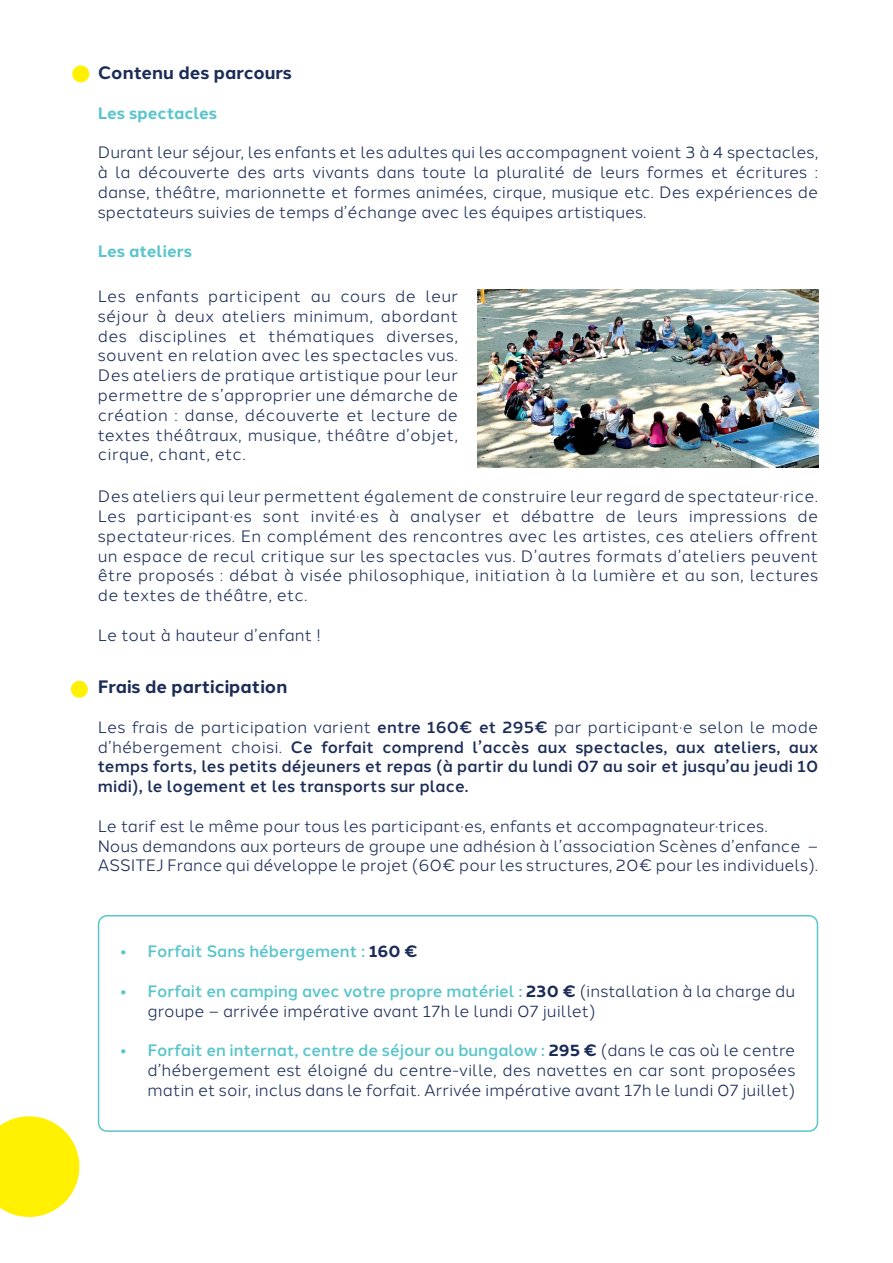
<style>
.page{position:relative;width:893px;height:1263px;background:#fff}
.page>*{position:absolute;margin:0;border:0;box-sizing:border-box;transform-origin:0 0}
.t1{font:700 18px "Halcom";color:#1b2c57}
.t2{font:16.5px/19.8px "Halcom";color:#1b2c57;text-align:justify}
.t3{font:500 16.5px/19.8px "Halcom";letter-spacing:.01em;color:#1b2c57;text-align:justify}
.t4{font:500 16.5px "Halcom";color:#59c5cb}
.t5{font:700 16.5px "Halcom";color:#59c5cb}
.s1{font-weight:400}
.s2{font-weight:700;color:#1b2c57}
.s3{font-weight:500;color:#59c5cb}
.s4{font-weight:700}
</style>
<div class="page">
<div style="left:72px;top:65px;width:17px;height:17px;background:#fff101;border-radius:50%"></div>
<img style="left:478px;top:289px;width:340px;height:179px">
<div style="left:71px;top:681px;width:17px;height:17px;background:#fff101;border-radius:50%"></div>
<div style="left:98px;top:915px;width:720px;height:217px;border:2px solid #59c5cb;border-radius:9px"></div>
<svg style="left:0;top:1116px;width:79px;height:101px;background:#fff328"></svg>
<p class="t1" style="left:98px;top:58px;width:196px">Contenu des parcours</p>
<p class="t5" style="left:98px;top:99px;width:121px">Les spectacles</p>
<p class="t2" style="left:98px;top:141px;width:722px">Durant leur séjour, les enfants et les adultes qui les accompagnent voient 3 à 4 spectacles, à la découverte des arts vivants dans toute la pluralité de leurs formes et écritures : danse, théâtre, marionnette et formes animées, cirque, musique etc. Des expériences de spectateurs suivies de temps d’échange avec les équipes artistiques.</p>
<p class="t5" style="left:98px;top:238px;width:96px">Les ateliers</p>
<p class="t2" style="left:98px;top:285px;width:362px">Les enfants participent au cours de leur séjour à deux ateliers minimum, abordant des disciplines et thématiques diverses, souvent en relation avec les spectacles vus.<br>Des ateliers de pratique artistique pour leur permettre de s’approprier une démarche de création : danse, découverte et lecture de textes théâtraux, musique, théâtre d’objet, cirque, chant, etc.</p>
<p class="t2" style="left:98px;top:485px;width:722px">Des ateliers qui leur permettent également de construire leur regard de spectateur·rice.<br>Les participant·es sont invité·es à analyser et débattre de leurs impressions de spectateur·rices. En complément des rencontres avec les artistes, ces ateliers offrent un espace de recul critique sur les spectacles vus. D’autres formats d’ateliers peuvent être proposés : débat à visée philosophique, initiation à la lumière et au son, lectures de textes de théâtre, etc.</p>
<p class="t2" style="left:98px;top:623px;width:225px">Le tout à hauteur d’enfant !</p>
<p class="t1" style="left:98px;top:672px;width:191px">Frais de participation</p>
<p class="t3" style="left:98px;top:716px;width:722px"><span class="s1">Les frais de participation varient</span> entre 160€ et 295€ <span class="s1">par participant·e selon le mode d’hébergement choisi.</span> Ce forfait comprend l’accès aux spectacles, aux ateliers, aux temps forts, les petits déjeuners et repas (à partir du lundi 07 au soir et jusqu’au jeudi 10 midi), le logement et les transports sur place.</p>
<p class="t2" style="left:98px;top:814px;width:722px;text-align:left">Le tarif est le même pour tous les participant·es, enfants et accompagnateur·trices.<br>Nous demandons aux porteurs de groupe une adhésion à l’association Scènes d’enfance –<br>ASSITEJ France qui développe le projet (60€ pour les structures, 20€ pour les individuels).</p>
<p class="t4" style="left:121px;top:938px;width:299px">• Forfait Sans hébergement : <span class="s2">160 €</span></p>
<p class="t2" style="left:148px;top:979px;width:649px;text-indent:-27px"><span class="s3">• Forfait en camping avec votre propre matériel :</span> <span class="s4">230 €</span> (installation à la charge du groupe – arrivée impérative avant 17h le lundi 07 juillet)</p>
<p class="t2" style="left:148px;top:1039px;width:649px;text-indent:-27px"><span class="s3">• Forfait en internat, centre de séjour ou bungalow :</span> <span class="s4">295 €</span> (dans le cas où le centre d’hébergement est éloigné du centre-ville, des navettes en car sont proposées matin et soir, inclus dans le forfait. Arrivée impérative avant 17h le lundi 07 juillet)</p>
</div>
